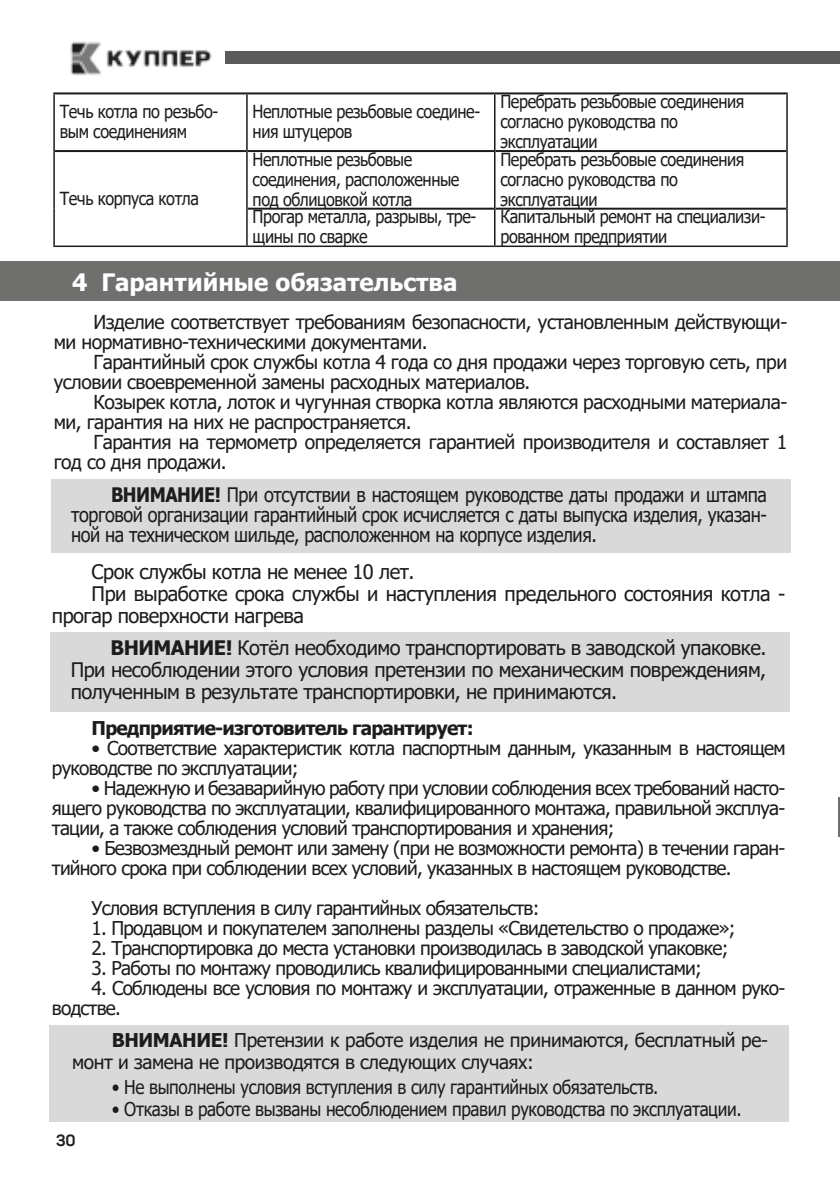
<style>
.page{position:relative;width:840px;height:1191px;background:#fff}
.page>*{position:absolute;margin:0;border:0;box-sizing:border-box;transform-origin:0 0}
.t1{font:700 24px "Tahoma";color:#fff}
.t2{font:20px/22px "Tahoma";letter-spacing:-.025em;color:#1c1c1b;text-align:justify}
.t3{font:20px/20px "Tahoma";letter-spacing:-.025em;color:#1c1c1b;text-align:justify;scale:.9 1}
.t4{font:19.2px/20px "Tahoma";letter-spacing:-.025em;color:#1c1c1b}
.t5{font:19px/20px "Tahoma";letter-spacing:-.04em;color:#1c1c1b}
.t6{font:19px "Tahoma";letter-spacing:-.02em;color:#1c1c1b;scale:.9 1}
.t7{font:19px/22px "Tahoma";letter-spacing:-.02em;color:#1c1c1b}
.t8{font:700 19px "Tahoma";letter-spacing:-.04em;color:#1c1c1b}
.t9{font:18px/20px "Tahoma";letter-spacing:-.025em;color:#1c1c1b;scale:.9 1}
.t10{font:700 16px "Panton";color:#1c1c1b}
.s1{font-weight:700}
</style>
<div class="page">
<img style="left:70px;top:41px;width:142px;height:35px">
<div style="left:225px;top:51px;width:614px;height:12px;background:#5b5a5a"></div>
<div style="left:49px;top:1025px;width:739px;height:96px;background:#dad9d9"></div>
<div style="left:0;top:261px;width:839px;height:40px;background:#6f6f6e"></div>
<div style="left:51px;top:479px;width:739px;height:74px;background:#dad9d9"></div>
<div style="left:50px;top:633px;width:739px;height:79px;background:#dad9d9"></div>
<hr style="left:838px;top:797px;width:1px;height:40px;background:#6f6f6e">
<svg style="left:55px;top:94px;width:438px;height:151px"></svg>
<hr style="left:53px;top:92px;width:194px;height:2px;background:#1c1c1b">
<hr style="left:247px;top:92px;width:247px;height:2px;background:#1c1c1b">
<hr style="left:494px;top:92px;width:293px;height:2px;background:#1c1c1b">
<hr style="left:55px;top:150px;width:191px;height:2px;background:#1c1c1b">
<hr style="left:247px;top:150px;width:246px;height:2px;background:#1c1c1b">
<hr style="left:495px;top:150px;width:290px;height:2px;background:#1c1c1b">
<hr style="left:247px;top:208px;width:246px;height:2px;background:#1c1c1b">
<hr style="left:495px;top:208px;width:290px;height:2px;background:#1c1c1b">
<hr style="left:53px;top:245px;width:194px;height:2px;background:#1c1c1b">
<hr style="left:247px;top:245px;width:247px;height:2px;background:#1c1c1b">
<hr style="left:494px;top:245px;width:293px;height:2px;background:#1c1c1b">
<hr style="left:53px;top:94px;width:2px;height:57px;background:#1c1c1b">
<hr style="left:246px;top:94px;width:1px;height:57px;background:#1c1c1b">
<hr style="left:53px;top:151px;width:2px;height:58px;background:#1c1c1b">
<hr style="left:246px;top:151px;width:1px;height:58px;background:#1c1c1b">
<hr style="left:53px;top:209px;width:2px;height:36px;background:#1c1c1b">
<hr style="left:246px;top:209px;width:1px;height:36px;background:#1c1c1b">
<hr style="left:493px;top:94px;width:2px;height:57px;background:#1c1c1b">
<hr style="left:785px;top:94px;width:2px;height:57px;background:#1c1c1b">
<hr style="left:493px;top:151px;width:2px;height:58px;background:#1c1c1b">
<hr style="left:785px;top:151px;width:2px;height:58px;background:#1c1c1b">
<hr style="left:493px;top:209px;width:2px;height:36px;background:#1c1c1b">
<hr style="left:785px;top:209px;width:2px;height:36px;background:#1c1c1b">
<p class="t9" style="left:60px;top:103px;width:178px">Течь котла по резьбо&shy;вым соединениям</p>
<p class="t9" style="left:252px;top:103px;width:254px">Неплотные резьбовые соедине&shy;ния штуцеров</p>
<p class="t9" style="left:500px;top:93px;width:272px">Перебрать резьбовые соединения согласно руководства по эксплуатации</p>
<p class="t9" style="left:60px;top:189px;width:156px">Течь корпуса котла</p>
<p class="t9" style="left:252px;top:150px;width:231px">Неплотные резьбовые соединения, расположенные под облицовкой котла</p>
<p class="t9" style="left:500px;top:150px;width:272px">Перебрать резьбовые соединения согласно руководства по эксплуатации</p>
<p class="t9" style="left:252px;top:208px;width:250px">Прогар металла, разрывы, тре&shy;щины по сварке</p>
<p class="t9" style="left:500px;top:208px;width:296px">Капитальный ремонт на специализи&shy;рованном предприятии</p>
<p class="t1" style="left:72px;top:265px;width:387px">4 Гарантийные обязательства</p>
<p class="t4" style="left:54px;top:313px;width:734px;text-indent:40px">Изделие соответствует требованиям безопасности, установленным действующи&shy;ми нормативно-техническими документами.</p>
<p class="t4" style="left:54px;top:353px;width:734px;text-indent:40px">Гарантийный срок службы котла 4 года со дня продажи через торговую сеть, при условии своевременной замены расходных материалов.</p>
<p class="t4" style="left:54px;top:393px;width:734px;text-indent:40px">Козырек котла, лоток и чугунная створка котла являются расходными материала&shy;ми, гарантия на них не распространяется.</p>
<p class="t4" style="left:54px;top:433px;width:734px;text-indent:40px">Гарантия на термометр определяется гарантией производителя и составляет 1 год со дня продажи.</p>
<p class="t3" style="left:71px;top:486px;width:774px;text-indent:40px"><span class="s1">ВНИМАНИЕ!</span> При отсутствии в настоящем руководстве даты продажи и штампа торговой организации гарантийный срок исчисляется с даты выпуска изделия, указан&shy;ной на техническом шильде, расположенном на корпусе изделия.</p>
<p class="t2" style="left:92px;top:561px;width:324px">Срок службы котла не менее 10 лет.</p>
<p class="t2" style="left:92px;top:583px;width:694px">При выработке срока службы и наступления предельного состояния котла -</p>
<p class="t2" style="left:52px;top:605px;width:253px">прогар поверхности нагрева</p>
<p class="t2" style="left:71px;top:638px;width:696px;text-indent:40px"><span class="s1">ВНИМАНИЕ!</span> Котёл необходимо транспортировать в заводской упаковке.<br>При несоблюдении этого условия претензии по механическим повреждениям, полученным в результате транспортировки, не принимаются.</p>
<p class="t8" style="left:92px;top:715px;width:383px">Предприятие-изготовитель гарантирует:</p>
<p class="t5" style="left:52px;top:739px;width:734px;text-indent:40px">• Соответствие характеристик котла паспортным данным, указанным в настоящем руководстве по эксплуатации;</p>
<p class="t5" style="left:52px;top:779px;width:734px;text-align:justify;text-indent:40px">• Надежную и безаварийную работу при условии соблюдения всех требований насто&shy;ящего руководства по эксплуатации, квалифицированного монтажа, правильной эксплуа&shy;тации, а также соблюдения условий транспортирования и хранения;</p>
<p class="t5" style="left:52px;top:839px;width:734px;text-indent:40px">• Безвозмездный ремонт или замену (при не возможности ремонта) в течении гаран&shy;тийного срока при соблюдении всех условий, указанных в настоящем руководстве.</p>
<p class="t5" style="left:92px;top:899px;width:449px">Условия вступления в силу гарантийных обязательств:</p>
<p class="t5" style="left:92px;top:919px;width:645px">1. Продавцом и покупателем заполнены разделы «Свидетельство о продаже»;</p>
<p class="t5" style="left:92px;top:939px;width:638px">2. Транспортировка до места установки производилась в заводской упаковке;</p>
<p class="t5" style="left:92px;top:959px;width:611px">3. Работы по монтажу проводились квалифицированными специалистами;</p>
<p class="t5" style="left:52px;top:979px;width:734px;text-indent:40px">4. Соблюдены все условия по монтажу и эксплуатации, отраженные в данном руко&shy;водстве.</p>
<p class="t7" style="left:72px;top:1029px;width:697px;text-indent:40px"><span class="s1">ВНИМАНИЕ!</span> Претензии к работе изделия не принимаются, бесплатный ре&shy;монт и замена не производятся в следующих случаях:</p>
<p class="t10" style="left:56px;top:1133px;width:21px">30</p>
<p class="t6" style="left:112px;top:1073px;width:608px">• Не выполнены условия вступления в силу гарантийных обязательств.</p>
<p class="t6" style="left:112px;top:1095px;width:700px">• Отказы в работе вызваны несоблюдением правил руководства по эксплуатации.</p>
</div>
